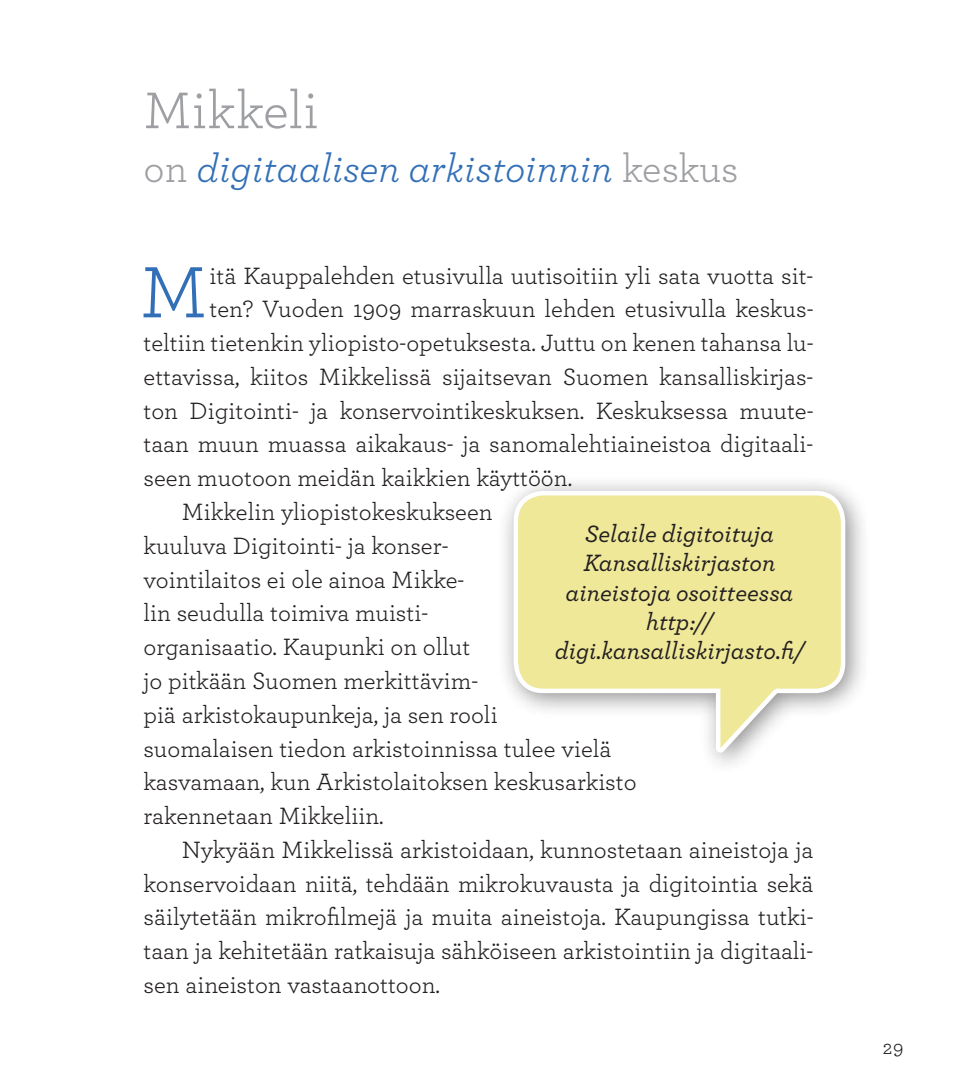
<style>
.page{position:relative;width:957px;height:1085px;background:#fff}
.page>*{position:absolute;margin:0;border:0;box-sizing:border-box;transform-origin:0 0}
.t1{font:76.05px "Archer";color:#326fb7}
.t2{font:54px "Archer";color:#9d9fa2}
.t3{font:italic 40.5px "Archer";color:#326fb7}
.t4{font:24.75px "Archer";color:#231f20}
.t5{font:italic 500 24.75px/29.2px "Archer";color:#231f20;text-align:center}
.t6{font:20.25px "Archer";color:#231f20}
.s1{font-style:normal;color:#9d9fa2}
</style>
<div class="page">
<div style="left:496px;top:474px;width:375px;height:303px;background:#231f20;opacity:.5"></div>
<svg style="left:511px;top:488px;width:336px;height:268px;fill:#eee898"></svg>
<h2 class="t2" style="left:144px;top:73px;width:176px">Mikkeli</h2>
<h3 class="t3" style="left:144px;top:140px;width:596px"><span class="s1">on</span> digitaalisen arkistoinnin <span class="s1">keskus</span></h3>
<h1 class="t1" style="left:140px;top:239px;width:69px">M</h1>
<p class="t4" style="left:210px;top:258px;width:605px">itä Kauppalehden etusivulla uutisoitiin yli sata vuotta sit-</p>
<p class="t4" style="left:210px;top:292px;width:605px">ten? Vuoden 1909 marraskuun lehden etusivulla keskus-</p>
<p class="t4" style="left:143px;top:326px;width:671px">teltiin tietenkin yliopisto-opetuksesta. Juttu on kenen tahansa lu-</p>
<p class="t4" style="left:143px;top:359px;width:671px">ettavissa, kiitos Mikkelissä sijaitsevan Suomen kansalliskirjas-</p>
<p class="t4" style="left:143px;top:393px;width:671px">ton Digitointi- ja konservointikeskuksen. Keskuksessa muute-</p>
<p class="t4" style="left:143px;top:427px;width:671px">taan muun muassa aikakaus- ja sanomalehtiaineistoa digitaali-</p>
<p class="t4" style="left:143px;top:461px;width:430px">seen muotoon meidän kaikkien käyttöön.</p>
<p class="t4" style="left:182px;top:494px;width:312px">Mikkelin yliopistokeskukseen</p>
<p class="t4" style="left:143px;top:528px;width:306px">kuuluva Digitointi- ja konser-</p>
<p class="t4" style="left:143px;top:562px;width:322px">vointilaitos ei ole ainoa Mikke-</p>
<p class="t4" style="left:143px;top:596px;width:286px">lin seudulla toimiva muisti-</p>
<p class="t4" style="left:143px;top:629px;width:328px">organisaatio. Kaupunki on ollut</p>
<p class="t4" style="left:143px;top:663px;width:336px">jo pitkään Suomen merkittävim-</p>
<p class="t4" style="left:143px;top:697px;width:356px">piä arkistokaupunkeja, ja sen rooli</p>
<p class="t4" style="left:143px;top:731px;width:469px">suomalaisen tiedon arkistoinnissa tulee vielä</p>
<p class="t4" style="left:143px;top:764px;width:494px">kasvamaan, kun Arkistolaitoksen keskusarkisto</p>
<p class="t4" style="left:143px;top:798px;width:242px">rakennetaan Mikkeliin.</p>
<p class="t4" style="left:182px;top:832px;width:633px">Nykyään Mikkelissä arkistoidaan, kunnostetaan aineistoja ja</p>
<p class="t4" style="left:143px;top:866px;width:671px">konservoidaan niitä, tehdään mikrokuvausta ja digitointia sekä</p>
<p class="t4" style="left:143px;top:899px;width:671px">säilytetään mikrofilmejä ja muita aineistoja. Kaupungissa tutki-</p>
<p class="t4" style="left:143px;top:933px;width:671px">taan ja kehitetään ratkaisuja sähköiseen arkistointiin ja digitaali-</p>
<p class="t4" style="left:143px;top:967px;width:298px">sen aineiston vastaanottoon.</p>
<p class="t5" style="left:555px;top:517px;width:250px">Selaile digitoituja<br>Kansalliskirjaston aineistoja osoitteessa http:// digi.kansalliskirjasto.fi/</p>
<p class="t6" style="left:883px;top:1033px;width:22px">29</p>
</div>
